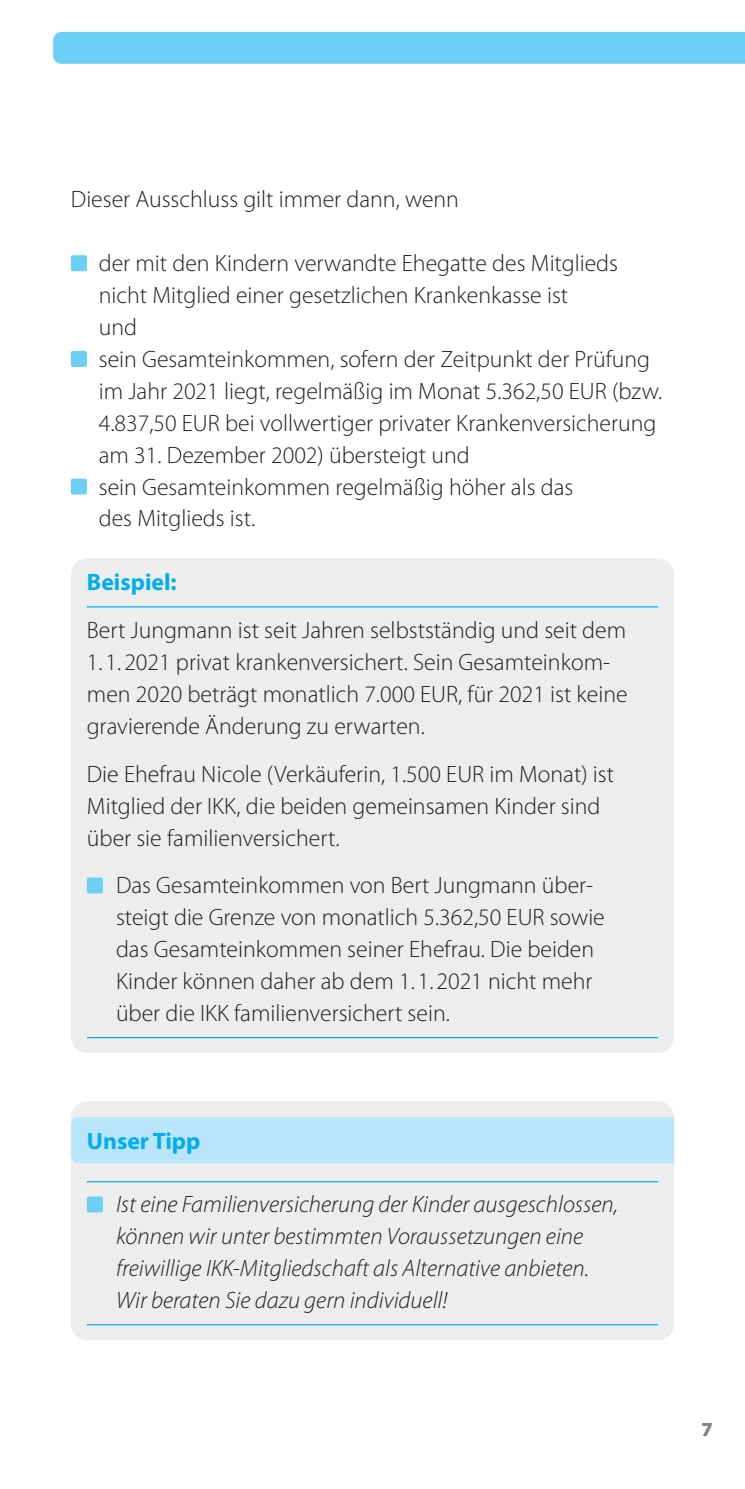
<style>
.page{position:relative;width:745px;height:1489px;background:#fff}
.page>*{position:absolute;margin:0;border:0;box-sizing:border-box;transform-origin:0 0}
.t1{font:300 23.75px/32px "Myriad Pro";color:#231f20}
.t2{font:italic 300 23.75px/32px "Myriad Pro";color:#231f20}
.t3{font:700 23.75px "Myriad Pro";color:#00aeef}
.t4{font:900 20px "Myriad Pro";color:#808285}
</style>
<div class="page">
<div style="left:53px;top:32px;width:691px;height:32px;background:#6bcff6"></div>
<div style="left:71px;top:558px;width:602px;height:494px;background:#ecedec;border-radius:16px"></div>
<hr style="left:87px;top:606px;width:570px;height:1px;background:#00aeef">
<hr style="left:87px;top:1036px;width:570px;height:2px;background:#00aeef">
<div style="left:71px;top:255px;width:16px;height:16px;background:#6bcff6;border-radius:2px"></div>
<div style="left:71px;top:351px;width:16px;height:16px;background:#6bcff6;border-radius:2px"></div>
<div style="left:71px;top:478px;width:16px;height:16px;background:#6bcff6;border-radius:2px"></div>
<div style="left:87px;top:877px;width:16px;height:16px;background:#6bcff6;border-radius:2px"></div>
<div style="left:71px;top:1101px;width:602px;height:238px;background:#ecedec;border-radius:16px"></div>
<div style="left:71px;top:1117px;width:602px;height:46px;background:#b9e5fa"></div>
<hr style="left:87px;top:1180px;width:570px;height:2px;background:#00aeef">
<hr style="left:87px;top:1323px;width:570px;height:2px;background:#00aeef">
<div style="left:87px;top:1196px;width:16px;height:16px;background:#6bcff6;border-radius:2px"></div>
<p class="t1" style="left:71px;top:184px;width:389px">Dieser Ausschluss gilt immer dann, wenn</p>
<p class="t1" style="left:99px;top:248px;width:564px">der mit den Kindern verwandte Ehegatte des Mitglieds nicht Mitglied einer gesetzlichen Krankenkasse ist<br>und<br>sein Gesamteinkommen, sofern der Zeitpunkt der Prüfung im Jahr 2021 liegt, regelmäßig im Monat 5.362,50 EUR (bzw.<br>4.837,50 EUR bei vollwertiger privater Krankenversicherung am 31. Dezember 2002) übersteigt und<br>sein Gesamteinkommen regelmäßig höher als das<br>des Mitglieds ist.</p>
<p class="t3" style="left:87px;top:569px;width:91px">Beispiel:</p>
<p class="t1" style="left:87px;top:614px;width:540px">Bert Jungmann ist seit Jahren selbstständig und seit dem</p>
<p class="t1" style="left:87px;top:646px;width:542px">1. 1. 2021 privat krankenversichert. Sein Gesamteinkom&shy;men 2020 beträgt monatlich 7.000 EUR, für 2021 ist keine gravierende Änderung zu erwarten.</p>
<p class="t1" style="left:87px;top:758px;width:528px">Die Ehefrau Nicole (Verkäuferin, 1.500 EUR im Monat) ist<br>Mitglied der IKK, die beiden gemeinsamen Kinder sind über sie familienversichert.</p>
<p class="t1" style="left:116px;top:869px;width:490px">Das Gesamteinkommen von Bert Jungmann über&shy;steigt die Grenze von monatlich 5.362,50 EUR sowie das Gesamteinkommen seiner Ehefrau. Die beiden Kinder können daher ab dem 1. 1. 2021 nicht mehr über die IKK familienversichert sein.</p>
<p class="t3" style="left:87px;top:1127px;width:115px">Unser Tipp</p>
<p class="t2" style="left:116px;top:1189px;width:503px">Ist eine Familienversicherung der Kinder ausgeschlossen, können wir unter bestimmten Voraussetzungen eine freiwillige IKK-Mitgliedschaft als Alternative anbieten.<br>Wir beraten Sie dazu gern individuell!</p>
<p class="t4" style="left:701px;top:1417px;width:13px">7</p>
</div>
